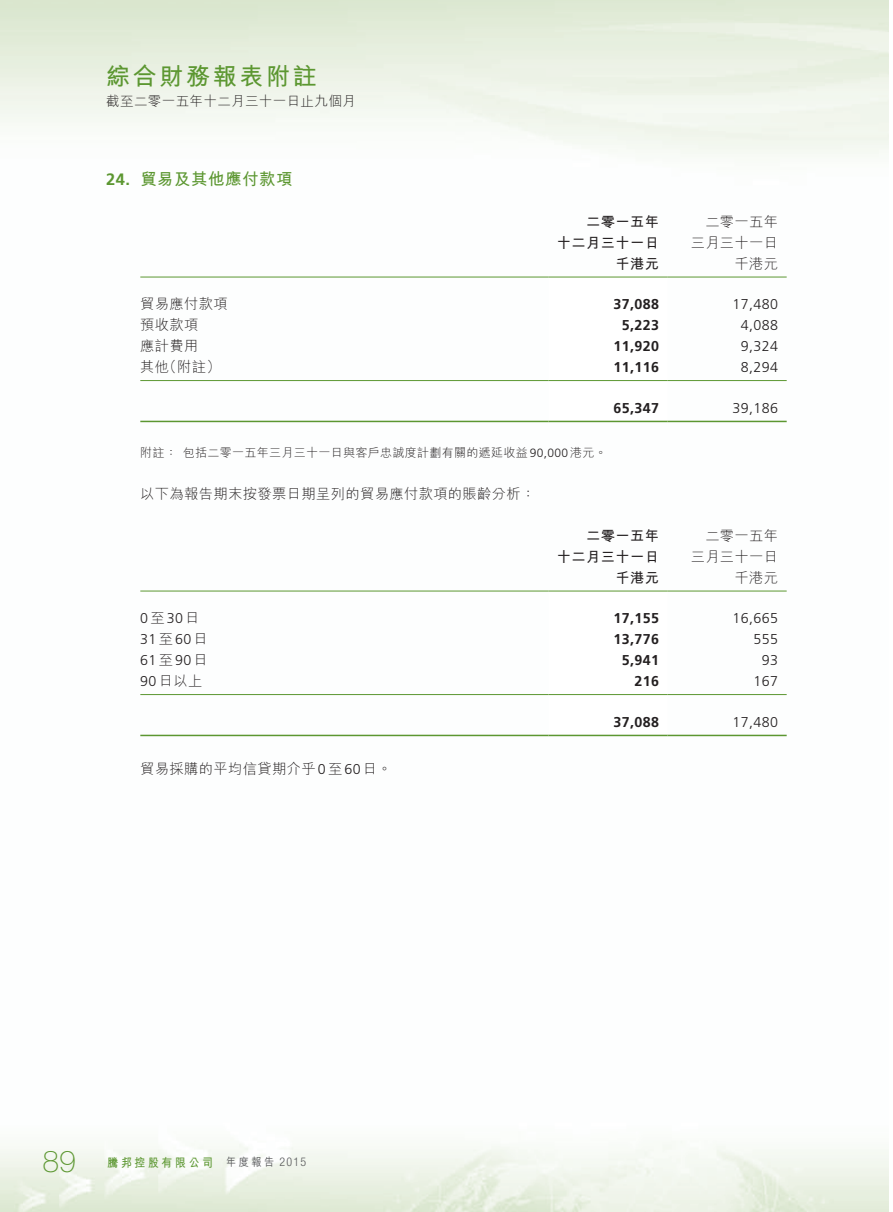
<style>
.page{position:relative;width:893px;height:1212px;background:#fff}
.page>*{position:absolute;margin:0;border:0;box-sizing:border-box;transform-origin:0 0}
.t1{font:100 30px "Helvetica Neue LT Std";color:#5c9731}
.t2{font:700 24px "M Hei HK";letter-spacing:.11em;color:#5c9731}
._3__標題{font:700 16.5px "M Hei HK";letter-spacing:.03em;color:#5c9731}
._1__內文{font:300 14.25px "M Hei HK";letter-spacing:.03em;color:#231f20}
._1__內文-2{font:300 14.25px "Frutiger LT Std";letter-spacing:.03em;color:#231f20}
._1__內文-3{font:700 14.25px "Frutiger LT Std";letter-spacing:.03em;color:#231f20}
._1__內文-4{font:700 14.25px "M Hei HK";letter-spacing:.03em;color:#231f20}
.t3{font:300 13.5px "M Hei HK";letter-spacing:.03em;color:#231f20}
._2__附註內文{font:300 12px "M Hei HK";letter-spacing:.03em;color:#231f20}
.t4{font:700 12px "M Hei HK";letter-spacing:.25em;color:#5c9731;scale:.9 1}
.s1{font-family:"Frutiger LT Std"}
.s2{font-family:"M Hei HK"}
.s3{font-weight:500;font-size:11.25px;color:#57585a}
.s4{font-family:"Helvetica Neue LT Std";font-weight:300;font-stretch:condensed;color:#57585a}
</style>
<div class="page">
<svg style="left:549px;top:381px;width:119px;height:40px"></svg>
<hr style="left:140px;top:277px;width:409px;height:1px;background:#5c9731">
<hr style="left:549px;top:277px;width:119px;height:1px;background:#5c9731">
<hr style="left:668px;top:277px;width:119px;height:1px;background:#5c9731">
<hr style="left:140px;top:380px;width:409px;height:1px;background:#5c9731">
<hr style="left:549px;top:380px;width:119px;height:1px;background:#5c9731">
<hr style="left:668px;top:380px;width:119px;height:1px;background:#5c9731">
<hr style="left:140px;top:421px;width:409px;height:1px;background:#5c9731">
<hr style="left:549px;top:421px;width:119px;height:1px;background:#5c9731">
<hr style="left:668px;top:421px;width:119px;height:1px;background:#5c9731">
<svg style="left:549px;top:695px;width:119px;height:40px"></svg>
<hr style="left:140px;top:591px;width:409px;height:1px;background:#5c9731">
<hr style="left:549px;top:591px;width:119px;height:1px;background:#5c9731">
<hr style="left:668px;top:591px;width:119px;height:1px;background:#5c9731">
<hr style="left:140px;top:694px;width:409px;height:1px;background:#5c9731">
<hr style="left:549px;top:694px;width:119px;height:1px;background:#5c9731">
<hr style="left:668px;top:694px;width:119px;height:1px;background:#5c9731">
<hr style="left:140px;top:735px;width:409px;height:1px;background:#5c9731">
<hr style="left:549px;top:735px;width:119px;height:1px;background:#5c9731">
<hr style="left:668px;top:735px;width:119px;height:1px;background:#5c9731">
<h2 class="t2" style="left:106px;top:59px;width:212px">綜合財務報表附註</h2>
<p class="t3" style="left:106px;top:94px;width:251px">截至二零一五年十二月三十一日止九個月</p>
<p class="_3__標題" style="left:106px;top:167px;width:188px"><span class="s1">24.</span> 貿易及其他應付款項</p>
<p class="_1__內文-4" style="left:586px;top:211px;width:74px">二零一五年</p>
<p class="_1__內文-4" style="left:557px;top:232px;width:104px">十二月三十一日</p>
<p class="_1__內文" style="left:705px;top:214px;width:74px">二零一五年</p>
<p class="_1__內文" style="left:691px;top:235px;width:89px">三月三十一日</p>
<p class="_1__內文-4" style="left:616px;top:253px;width:45px">千港元</p>
<p class="_1__內文" style="left:735px;top:256px;width:45px">千港元</p>
<p class="_1__內文" style="left:140px;top:297px;width:89px">貿易應付款項</p>
<p class="_1__內文-3" style="left:613px;top:296px;width:47px">37,088</p>
<p class="_1__內文-2" style="left:733px;top:296px;width:47px">17,480</p>
<p class="_1__內文" style="left:140px;top:318px;width:60px">預收款項</p>
<p class="_1__內文-3" style="left:622px;top:317px;width:39px">5,223</p>
<p class="_1__內文-2" style="left:741px;top:317px;width:39px">4,088</p>
<p class="_1__內文" style="left:140px;top:339px;width:60px">應計費用</p>
<p class="_1__內文-3" style="left:613px;top:338px;width:47px">11,920</p>
<p class="_1__內文-2" style="left:741px;top:338px;width:39px">9,324</p>
<p class="_1__內文" style="left:140px;top:360px;width:82px">其他（附註）</p>
<p class="_1__內文-3" style="left:613px;top:359px;width:47px">11,116</p>
<p class="_1__內文-2" style="left:741px;top:359px;width:39px">8,294</p>
<p class="_1__內文-3" style="left:613px;top:400px;width:47px">65,347</p>
<p class="_1__內文-2" style="left:733px;top:400px;width:47px">39,186</p>
<p class="_2__附註內文" style="left:140px;top:446px;width:468px">附註：包括二零一五年三月三十一日與客戶忠誠度計劃有關的遞延收益<span class="s1">90,000</span>港元。</p>
<p class="_1__內文" style="left:140px;top:486px;width:397px">以下為報告期末按發票日期呈列的貿易應付款項的賬齡分析：</p>
<p class="_1__內文-4" style="left:586px;top:525px;width:74px">二零一五年</p>
<p class="_1__內文-4" style="left:557px;top:546px;width:104px">十二月三十一日</p>
<p class="_1__內文" style="left:705px;top:528px;width:74px">二零一五年</p>
<p class="_1__內文" style="left:691px;top:549px;width:89px">三月三十一日</p>
<p class="_1__內文-4" style="left:616px;top:567px;width:45px">千港元</p>
<p class="_1__內文" style="left:735px;top:570px;width:45px">千港元</p>
<p class="_1__內文-2" style="left:140px;top:610px;width:61px">0<span class="s2">至</span>30<span class="s2">日</span></p>
<p class="_1__內文-3" style="left:613px;top:610px;width:47px">17,155</p>
<p class="_1__內文-2" style="left:733px;top:610px;width:47px">16,665</p>
<p class="_1__內文-2" style="left:140px;top:631px;width:69px">31<span class="s2">至</span>60<span class="s2">日</span></p>
<p class="_1__內文-3" style="left:613px;top:631px;width:47px">13,776</p>
<p class="_1__內文-2" style="left:754px;top:631px;width:26px">555</p>
<p class="_1__內文-2" style="left:140px;top:652px;width:69px">61<span class="s2">至</span>90<span class="s2">日</span></p>
<p class="_1__內文-3" style="left:622px;top:652px;width:39px">5,941</p>
<p class="_1__內文-2" style="left:762px;top:652px;width:18px">93</p>
<p class="_1__內文" style="left:140px;top:674px;width:63px"><span class="s1">90</span>日以上</p>
<p class="_1__內文-3" style="left:634px;top:673px;width:26px">216</p>
<p class="_1__內文-2" style="left:754px;top:673px;width:26px">167</p>
<p class="_1__內文-3" style="left:613px;top:713px;width:47px">37,088</p>
<p class="_1__內文-2" style="left:733px;top:714px;width:47px">17,480</p>
<p class="_1__內文" style="left:140px;top:761px;width:253px">貿易採購的平均信貸期介乎<span class="s1">0</span>至<span class="s1">60</span>日。</p>
<h1 class="t1" style="left:43px;top:1144px;width:35px">89</h1>
<p class="t4" style="left:108px;top:1153px;width:222px">騰邦控股有限公司 <span class="s3">年度報告</span> <span class="s4">2015</span></p>
</div>
